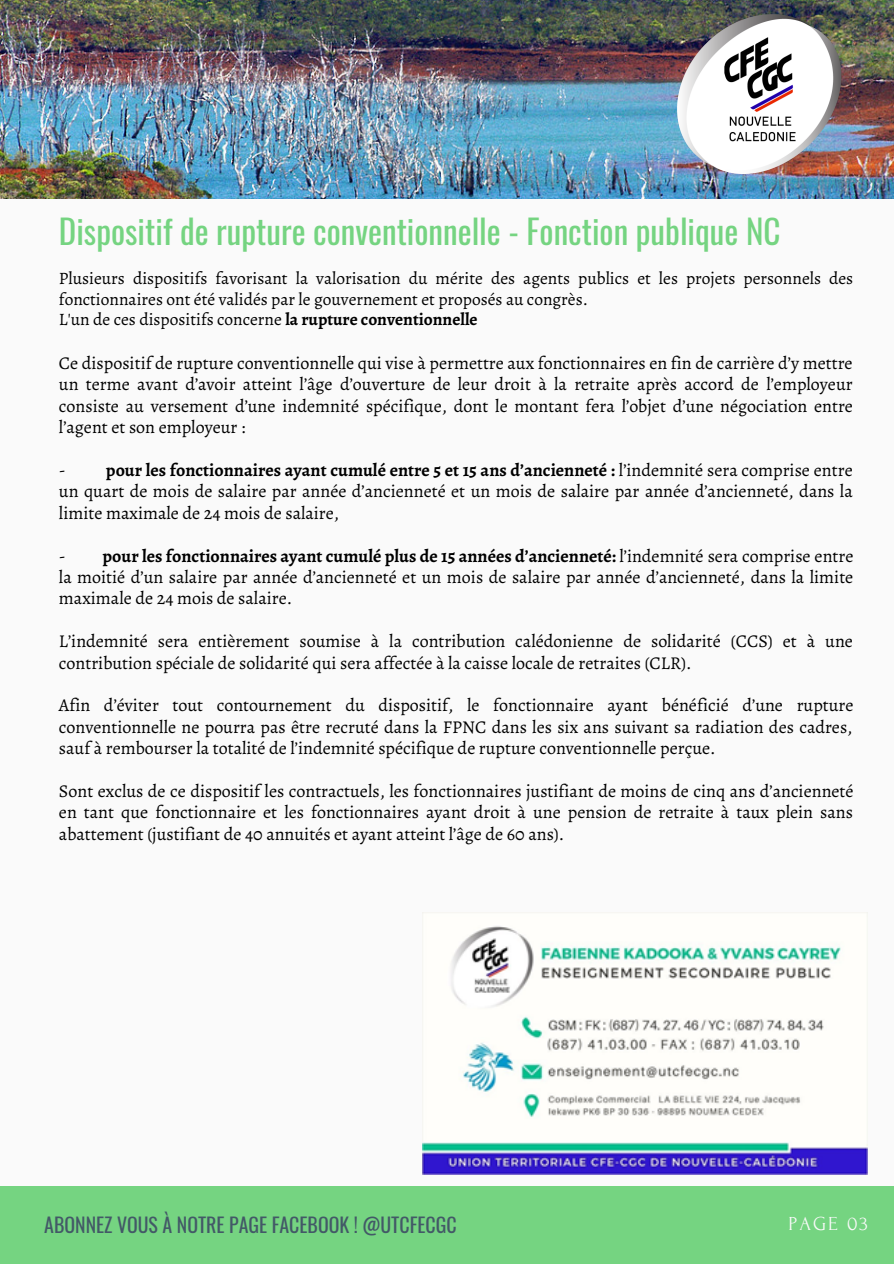
<style>
.page{position:relative;width:894px;height:1264px;background:#fff}
.page>*{position:absolute;margin:0;border:0;box-sizing:border-box;transform-origin:0 0}
.t1{font:33.15px "Oswald";color:#75d481}
.t2{font:19.8px "Oswald";color:#435967}
.t3{font:19.8px "Forum";letter-spacing:.1em;color:#fafafa}
.t4{font:18px/21.5px "Alegreya";color:#000;text-align:justify}
.t5{font:17.4px/20.2px "Alegreya";color:#000}
.s1{font-weight:700}
</style>
<div class="page">
<div style="left:0;top:0;width:893px;height:1263px;background:#fafafa"></div>
<img style="left:0;top:0;width:893px;height:198px">
<img style="left:676px;top:0;width:177px;height:173px">
<img style="left:422px;top:912px;width:445px;height:262px">
<div style="left:0;top:1186px;width:893px;height:77px;background:#75d481"></div>
<p class="t1" style="left:59px;top:206px;width:723px">Dispositif de rupture conventionnelle - Fonction publique NC</p>
<p class="t5" style="left:59px;top:268px;width:795px">Plusieurs dispositifs favorisant la valorisation du mérite des agents publics et les projets personnels des fonctionnaires ont été validés par le gouvernement et proposés au congrès.</p>
<p class="t5" style="left:59px;top:309px;width:420px">L'un de ces dispositifs concerne <span class="s1">la rupture conventionnelle</span></p>
<p class="t4" style="left:59px;top:352px;width:795px">Ce dispositif de rupture conventionnelle qui vise à permettre aux fonctionnaires en fin de carrière d’y mettre un terme avant d’avoir atteint l’âge d’ouverture de leur droit à la retraite après accord de l’employeur consiste au versement d’une indemnité spécifique, dont le montant fera l’objet d’une négociation entre l’agent et son employeur :</p>
<p class="t4" style="left:59px;top:459px;width:795px">- <span class="s1">pour les fonctionnaires ayant cumulé entre 5 et 15 ans d’ancienneté :</span> l’indemnité sera comprise entre un quart de mois de salaire par année d’ancienneté et un mois de salaire par année d’ancienneté, dans la limite maximale de 24 mois de salaire,</p>
<p class="t4" style="left:59px;top:545px;width:795px">- <span class="s1">pour les fonctionnaires ayant cumulé plus de 15 années d’ancienneté:</span> l’indemnité sera comprise entre la moitié d’un salaire par année d’ancienneté et un mois de salaire par année d’ancienneté, dans la limite maximale de 24 mois de salaire.</p>
<p class="t4" style="left:59px;top:630px;width:795px">L’indemnité sera entièrement soumise à la contribution calédonienne de solidarité (CCS) et à une contribution spéciale de solidarité qui sera affectée à la caisse locale de retraites (CLR).</p>
<p class="t4" style="left:59px;top:694px;width:795px">Afin d’éviter tout contournement du dispositif, le fonctionnaire ayant bénéficié d’une rupture conventionnelle ne pourra pas être recruté dans la FPNC dans les six ans suivant sa radiation des cadres, sauf à rembourser la totalité de l’indemnité spécifique de rupture conventionnelle perçue.</p>
<p class="t4" style="left:59px;top:780px;width:796px">Sont exclus de ce dispositif les contractuels, les fonctionnaires justifiant de moins de cinq ans d’ancienneté en tant que fonctionnaire et les fonctionnaires ayant droit à une pension de retraite à taux plein sans abattement (justifiant de 40 annuités et ayant atteint l’âge de 60 ans).</p>
<p class="t2" style="left:44px;top:1209px;width:413px">ABONNEZ VOUS À NOTRE PAGE FACEBOOK ! @UTCFECGC</p>
<p class="t3" style="left:788px;top:1212px;width:81px">PAGE 03</p>
</div>
